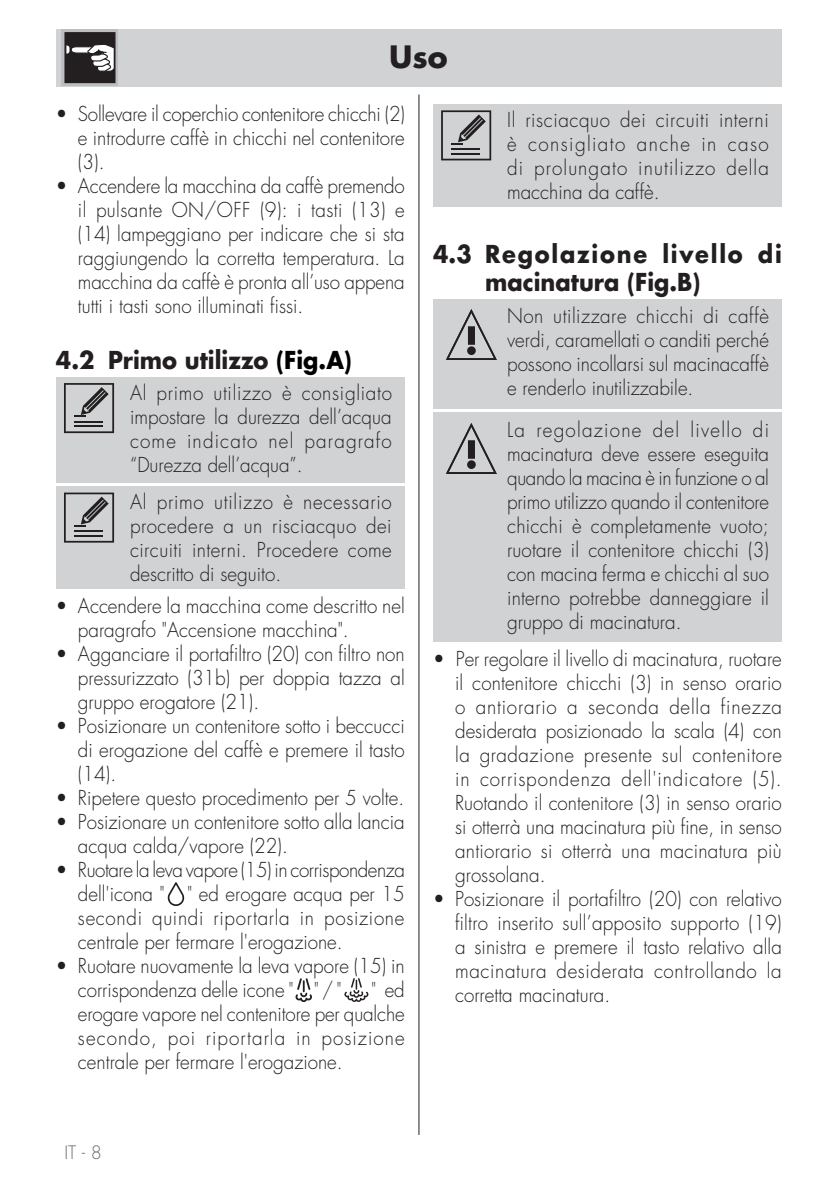
<style>
.page{position:relative;width:839px;height:1192px;background:#fff}
.page>*{position:absolute;margin:0;border:0;box-sizing:border-box;transform-origin:0 0}
.Testo{font:700 30px "Futura Std";color:#231f20}
.testo_tab{font:700 24px/28px "Futura Std";letter-spacing:.075em;color:#231f20;scale:.94 1}
.testo_tab-2{font:700 24px "Futura Std";color:#231f20;scale:.94 1}
.testo_tab-3{font:300 20px/24px "Futura Std";color:#231f20;text-align:justify;scale:.94 1}
.testo_tab-4{font:300 20px/24px "Futura Std";color:#231f20;text-align:justify;scale:.83 1}
.t1{font:300 18px "Futura Std";color:#6c6d70}
.s1{color:#000}
</style>
<div class="page">
<hr style="left:418px;top:94px;width:1px;height:1040px;background:#231f20">
<div style="left:56px;top:29px;width:726px;height:58px;background:#d1d2d4"></div>
<div style="left:56px;top:377px;width:348px;height:106px;background:#d1d2d4"></div>
<svg style="left:64px;top:383px;width:50px;height:50px"></svg>
<div style="left:56px;top:487px;width:348px;height:102px;background:#d1d2d4"></div>
<svg style="left:64px;top:492px;width:50px;height:50px"></svg>
<svg style="left:167px;top:882px;width:17px;height:24px"></svg>
<svg style="left:295px;top:978px;width:17px;height:24px"></svg>
<svg style="left:344px;top:978px;width:25px;height:24px"></svg>
<div style="left:433px;top:105px;width:348px;height:102px;background:#d1d2d4"></div>
<svg style="left:441px;top:110px;width:50px;height:50px"></svg>
<div style="left:433px;top:299px;width:348px;height:110px;background:#d1d2d4"></div>
<svg style="left:446px;top:309px;width:51px;height:51px"></svg>
<div style="left:433px;top:413px;width:348px;height:229px;background:#d1d2d4"></div>
<svg style="left:446px;top:423px;width:51px;height:51px"></svg>
<svg style="left:62px;top:29px;width:56px;height:57px"></svg>
<svg style="left:64px;top:32px;width:51px;height:51px;background:#4f4c4d"></svg>
<p class="Testo" style="left:389px;top:37px;width:60px">Uso</p>
<p class="testo_tab-3" style="left:78px;top:102px;width:349px;text-indent:-22px">• Sollevare il coperchio contenitore chicchi (2) e introdurre caffè in chicchi nel contenitore (3).</p>
<p class="testo_tab-3" style="left:78px;top:174px;width:349px;text-indent:-22px">• Accendere la macchina da caffè premendo il pulsante ON/OFF (9): i tasti (13) e (14) lampeggiano per indicare che si sta raggiungendo la corretta temperatura. La macchina da caffè è pronta all’uso appena tutti i tasti sono illuminati fissi.</p>
<p class="testo_tab-2" style="left:56px;top:344px;width:316px">4.2 Primo utilizzo <span class="s1">(Fig.A)</span></p>
<p class="testo_tab-3" style="left:130px;top:381px;width:280px">Al primo utilizzo è consigliato impostare la durezza dell’acqua come indicato nel paragrafo “Durezza dell’acqua”.</p>
<p class="testo_tab-3" style="left:130px;top:490px;width:280px">Al primo utilizzo è necessario procedere a un risciacquo dei circuiti interni. Procedere come descritto di seguito.</p>
<p class="testo_tab-3" style="left:78px;top:594px;width:349px;text-indent:-22px">• Accendere la macchina come descritto nel paragrafo "Accensione macchina".</p>
<p class="testo_tab-3" style="left:78px;top:642px;width:349px;text-indent:-22px">• Agganciare il portafiltro (20) con filtro non pressurizzato (31b) per doppia tazza al gruppo erogatore (21).</p>
<p class="testo_tab-3" style="left:78px;top:714px;width:349px;text-indent:-22px">• Posizionare un contenitore sotto i beccucci di erogazione del caffè e premere il tasto (14).</p>
<p class="testo_tab-3" style="left:56px;top:786px;width:372px">• Ripetere questo procedimento per 5 volte.</p>
<p class="testo_tab-3" style="left:78px;top:810px;width:349px;text-indent:-22px">• Posizionare un contenitore sotto alla lancia acqua calda/vapore (22).</p>
<p class="testo_tab-3" style="left:78px;top:858px;width:349px;text-indent:-22px">• Ruotare la leva vapore (15) in corrispondenza dell'icona " " ed erogare acqua per 15 secondi quindi riportarla in posizione centrale per fermare l'erogazione.</p>
<p class="testo_tab-3" style="left:78px;top:954px;width:349px;text-indent:-22px">• Ruotare nuovamente la leva vapore (15) in corrispondenza delle icone " " / "</p>
<p class="testo_tab-3" style="left:507px;top:108px;width:280px">Il risciacquo dei circuiti interni è consigliato anche in caso di prolungato inutilizzo della macchina da caffè.</p>
<p class="testo_tab" style="left:485px;top:239px;width:317px;text-indent:-52px">4.3 Regolazione livello di macinatura (Fig.B)</p>
<p class="testo_tab-3" style="left:507px;top:304px;width:280px">Non utilizzare chicchi di caffè verdi, caramellati o canditi perché possono incollarsi sul macinacaffè e renderlo inutilizzabile.</p>
<p class="testo_tab-3" style="left:507px;top:418px;width:280px">La regolazione del livello di macinatura deve essere eseguita quando la macina è in funzione o al primo utilizzo quando il contenitore chicchi è completamente vuoto; ruotare il contenitore chicchi (3) con macina ferma e chicchi al suo interno potrebbe danneggiare il gruppo di macinatura.</p>
<p class="testo_tab-3" style="left:455px;top:647px;width:349px;text-indent:-22px">• Per regolare il livello di macinatura, ruotare il contenitore chicchi (3) in senso orario o antiorario a seconda della finezza desiderata posizionado la scala (4) con la gradazione presente sul contenitore in corrispondenza dell'indicatore (5).<br>Ruotando il contenitore (3) in senso orario si otterrà una macinatura più fine, in senso antiorario si otterrà una macinatura più grossolana.</p>
<p class="testo_tab-3" style="left:455px;top:887px;width:349px;text-indent:-22px">• Posizionare il portafiltro (20) con relativo filtro inserito sull’apposito supporto (19) a sinistra e premere il tasto relativo alla macinatura desiderata controllando la corretta macinatura.</p>
<p class="testo_tab-4" style="left:78px;top:978px;width:395px;text-indent:293px">" ed erogare vapore nel contenitore per qualche secondo, poi riportarla in posizione centrale per fermare l'erogazione.</p>
<p class="t1" style="left:64px;top:1141px;width:39px">IT - 8</p>
</div>
